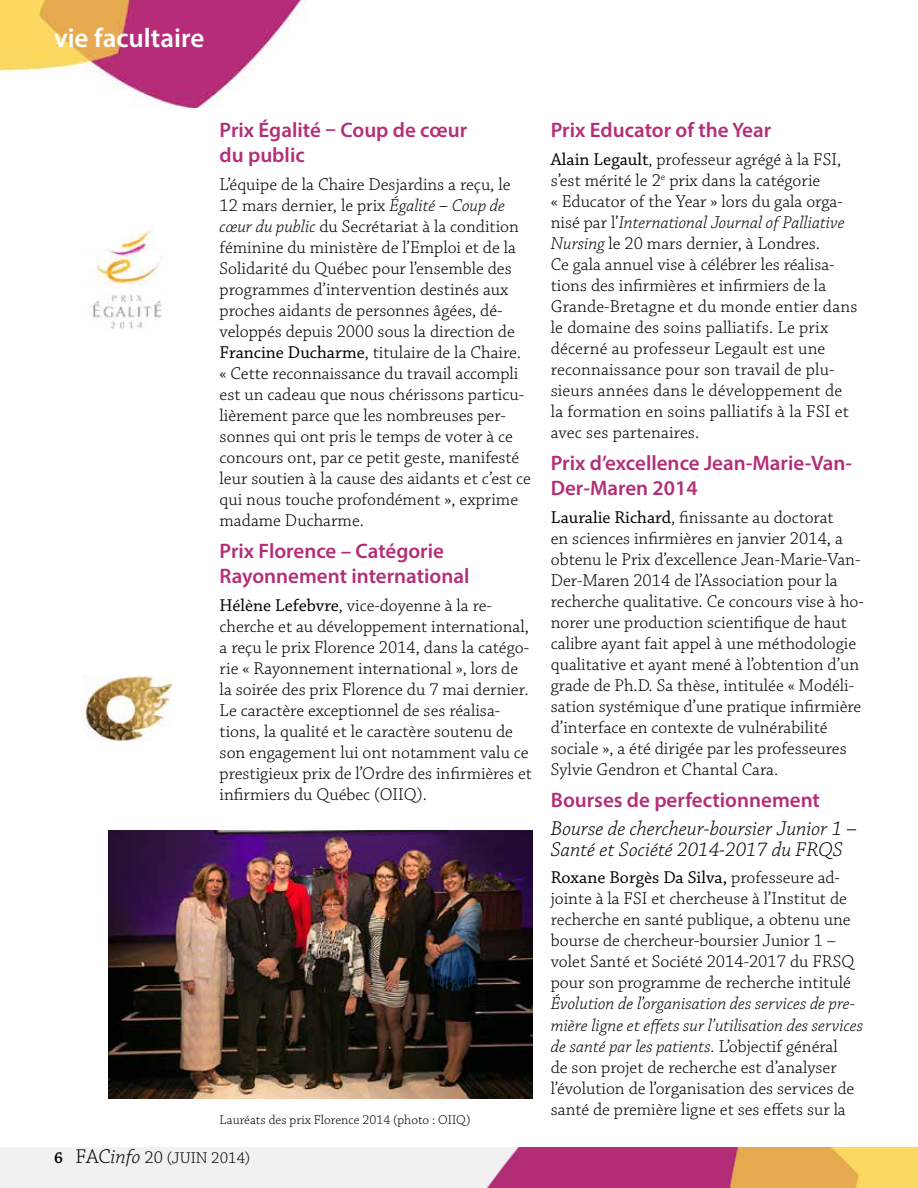
<style>
.page{position:relative;width:918px;height:1188px;background:#fff}
.page>*{position:absolute;margin:0;border:0;box-sizing:border-box;transform-origin:0 0}
.t1{font:600 27px "Myriad Pro";color:#fff}
.t2{font:600 21px/25.2px "Myriad Pro";color:#b42e76}
.t3{font:italic 300 21px/21px "Chaparral Pro";color:#000}
.t4{font:300 18px/21px "Chaparral Pro";color:#000}
.t5{font:300 16.5px "Chaparral Pro";color:#000}
.t6{font:300 13.5px "Chaparral Pro";color:#000}
.s1{font-style:italic}
.s2{font-weight:400}
.s3{font-weight:600}
.s4{font-size:21px}
.s5{font-style:italic;font-size:21px}
.s6{font-size:18px}
</style>
<div class="page">
<img style="left:0;top:1148px;width:918px;height:40px">
<img style="left:0;top:0;width:307px;height:108px">
<img style="left:108px;top:831px;width:425px;height:268px">
<img style="left:88px;top:231px;width:75px;height:98px">
<img style="left:84px;top:675px;width:89px;height:66px">
<h1 class="t1" style="left:54px;top:21px;width:152px">vie facultaire</h1>
<p class="t2" style="left:220px;top:117px;width:249px">Prix Égalité – Coup de cœur du public</p>
<p class="t4" style="left:220px;top:175px;width:313px">L’équipe de la Chaire Desjardins a reçu, le 12 mars dernier, le prix <span class="s1">Égalité – Coup de cœur du public</span> du Secrétariat à la condition féminine du ministère de l’Emploi et de la Solidarité du Québec pour l’ensemble des programmes d’intervention destinés aux proches aidants de personnes âgées, dé&shy;veloppés depuis 2000 sous la direction de <span class="s2">Francine Ducharme</span>, titulaire de la Chaire. « Cette reconnaissance du travail accompli est un cadeau que nous chérissons particu&shy;lièrement parce que les nombreuses per&shy;sonnes qui ont pris le temps de voter à ce concours ont, par ce petit geste, manifesté leur soutien à la cause des aidants et c’est ce qui nous touche profondément », exprime madame Ducharme.</p>
<p class="t2" style="left:220px;top:538px;width:251px">Prix Florence – Catégorie<br>Rayonnement international</p>
<p class="t4" style="left:220px;top:596px;width:314px"><span class="s2">Hélène Lefebvre</span>, vice-doyenne à la re&shy;cherche et au développement international, a reçu le prix Florence 2014, dans la catégo&shy;rie « Rayonnement international », lors de la soirée des prix Florence du 7 mai dernier.<br>Le caractère exceptionnel de ses réalisa&shy;tions, la qualité et le caractère soutenu de son engagement lui ont notamment valu ce prestigieux prix de l’Ordre des infirmières et infirmiers du Québec (OIIQ).</p>
<p class="t6" style="left:220px;top:1112px;width:252px">Lauréats des prix Florence 2014 (photo : OIIQ)</p>
<p class="t5" style="left:54px;top:1149px;width:198px"><span class="s3">6</span> <span class="s4">FAC</span><span class="s5">info</span> <span class="s6">20</span> (juin 2014)</p>
<p class="t2" style="left:551px;top:117px;width:222px">Prix Educator of the Year</p>
<p class="t4" style="left:551px;top:150px;width:308px"><span class="s2">Alain Legault</span>, professeur agrégé à la FSI, s’est mérité le 2<sup>e</sup> prix dans la catégorie<br>« Educator of the Year » lors du gala orga&shy;nisé par l’<span class="s1">International Journal of Palliative Nursing</span> le 20 mars dernier, à Londres.<br>Ce gala annuel vise à célébrer les réalisa&shy;tions des infirmières et infirmiers de la Grande-Bretagne et du monde entier dans le domaine des soins palliatifs. Le prix décerné au professeur Legault est une reconnaissance pour son travail de plu&shy;sieurs années dans le développement de la formation en soins palliatifs à la FSI et avec ses partenaires.</p>
<p class="t2" style="left:551px;top:450px;width:303px">Prix d’excellence Jean-Marie-Van-<br>Der-Maren 2014</p>
<p class="t4" style="left:551px;top:508px;width:315px"><span class="s2">Lauralie Richard</span>, finissante au doctorat<br>en sciences infirmières en janvier 2014, a obtenu le Prix d’excellence Jean-Marie-Van-Der-Maren 2014 de l’Association pour la recherche qualitative. Ce concours vise à ho&shy;norer une production scientifique de haut calibre ayant fait appel à une méthodologie qualitative et ayant mené à l’obtention d’un grade de Ph.D. Sa thèse, intitulée « Modéli&shy;sation systémique d’une pratique infirmière d’interface en contexte de vulnérabilité sociale », a été dirigée par les professeures Sylvie Gendron et Chantal Cara.</p>
<p class="t2" style="left:551px;top:787px;width:271px">Bourses de perfectionnement</p>
<p class="t3" style="left:551px;top:819px;width:308px">Bourse de chercheur-boursier Junior 1 –<br>Santé et Société 2014-2017 du FRQS</p>
<p class="t4" style="left:551px;top:868px;width:305px"><span class="s2">Roxane Borgès Da Silva,</span> professeure ad&shy;jointe à la FSI et chercheuse à l’Institut de recherche en santé publique, a obtenu une bourse de chercheur-boursier Junior 1 – volet Santé et Société 2014-2017 du FRSQ pour son programme de recherche intitulé</p>
<p class="t4" style="left:551px;top:994px;width:314px"><span class="s1">Évolution de l’organisation des services de pre&shy;mière ligne et effets sur l’utilisation des services de santé par les patients.</span> L’objectif général<br>de son projet de recherche est d’analyser l’évolution de l’organisation des services de santé de première ligne et ses effets sur la</p>
</div>
